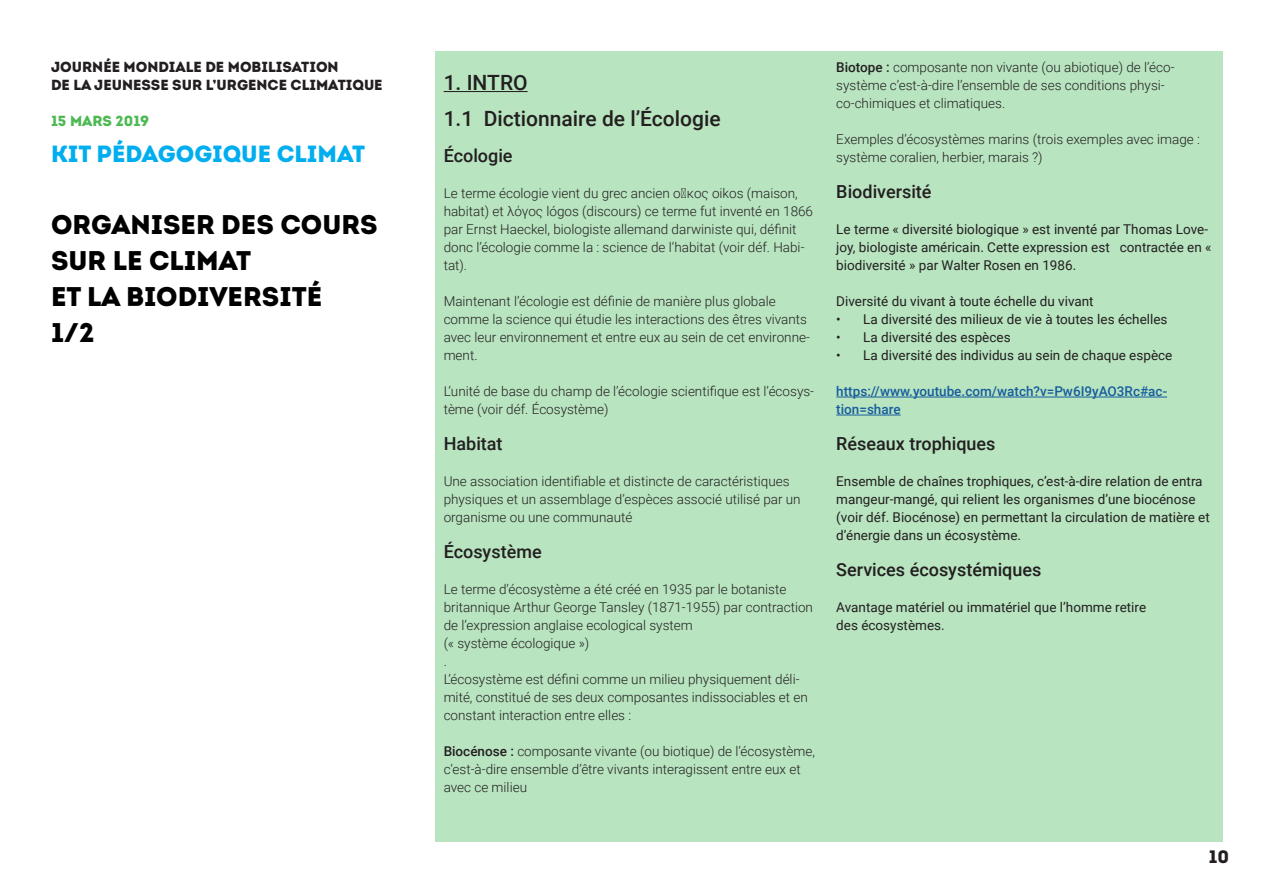
<style>
.page{position:relative;width:1263px;height:893px;background:#fff}
.page>*{position:absolute;margin:0;border:0;box-sizing:border-box;transform-origin:0 0}
.t1{font:27px/36px "Intro Black Caps";color:#000001}
.t2{font:23.4px "Intro Black Caps";color:#00aeef}
.t3{font:500 21px/36px "Roboto";color:#231f20}
.t4{font:500 18px "Roboto";color:#231f20}
.t5{font:18px "Intro Black Caps";color:#231f20}
.t6{font:14.55px/18px "Intro Black Caps";color:#231f20}
.t7{font:14.55px "Intro Black Caps";color:#4db953}
.t8{font:300 13.5px/18px "Roboto";color:#231f20}
.t9{font:13.5px/18px "Roboto";color:#231f20}
.t10{font:500 13.5px/18px "Roboto";color:#175d9e}
.s1{font-weight:500}
</style>
<div class="page">
<div style="left:435px;top:51px;width:787px;height:791px;background:#b8e4c0"></div>
<hr style="left:444px;top:91px;width:84px;height:1px;background:#231f20">
<hr style="left:836px;top:397px;width:331px;height:1px;background:#175d9e">
<hr style="left:836px;top:415px;width:65px;height:1px;background:#175d9e">
<p class="t6" style="left:51px;top:58px;width:333px">JOURNÉE MONDIALE DE MOBILISATION<br>DE LA JEUNESSE SUR L’URGENCE CLIMATIQUE</p>
<p class="t7" style="left:51px;top:111px;width:100px">15 MARS 2019</p>
<h2 class="t2" style="left:51px;top:138px;width:316px">KIT PÉDAGOGIQUE CLIMAT</h2>
<h1 class="t1" style="left:51px;top:206px;width:328px">ORGANISER DES COURS<br>SUR LE CLIMAT<br>ET LA BIODIVERSITÉ<br>1/2</h1>
<h3 class="t3" style="left:444px;top:64px;width:279px">1. INTRO<br>1.1 Dictionnaire de l’Écologie</h3>
<h3 class="t4" style="left:444px;top:143px;width:70px">Écologie</h3>
<p class="t8" style="left:444px;top:184px;width:371px">Le terme écologie vient du grec ancien οἶκος oikos (maison, habitat) et λόγος lógos (discours) ce terme fut inventé en 1866 par Ernst Haeckel, biologiste allemand darwiniste qui, définit donc l’écologie comme la : science de l’habitat (voir déf. Habi&shy;tat).</p>
<p class="t8" style="left:444px;top:292px;width:368px">Maintenant l’écologie est définie de manière plus globale comme la science qui étudie les interactions des êtres vivants avec leur environnement et entre eux au sein de cet environne&shy;ment.</p>
<p class="t8" style="left:444px;top:382px;width:372px">L’unité de base du champ de l’écologie scientifique est l’écosys&shy;tème (voir déf. Écosystème)</p>
<h3 class="t4" style="left:444px;top:431px;width:60px">Habitat</h3>
<p class="t8" style="left:444px;top:472px;width:359px">Une association identifiable et distincte de caractéristiques physiques et un assemblage d’espèces associé utilisé par un organisme ou une communauté</p>
<h3 class="t4" style="left:444px;top:539px;width:99px">Écosystème</h3>
<p class="t8" style="left:444px;top:580px;width:371px">Le terme d’écosystème a été créé en 1935 par le botaniste britannique Arthur George Tansley (1871-1955) par contraction de l’expression anglaise ecological system<br>(« système écologique »)<br>.<br>L’écosystème est défini comme un milieu physiquement déli&shy;mité, constitué de ses deux composantes indissociables et en constant interaction entre elles :</p>
<p class="t8" style="left:444px;top:742px;width:373px"><span class="s1">Biocénose :</span> composante vivante (ou biotique) de l’écosystème, c’est-à-dire ensemble d’être vivants interagissent entre eux et avec ce milieu</p>
<p class="t8" style="left:836px;top:58px;width:340px"><span class="s1">Biotope :</span> composante non vivante (ou abiotique) de l’éco&shy;système c’est-à-dire l’ensemble de ses conditions physi&shy;co-chimiques et climatiques.</p>
<p class="t8" style="left:836px;top:130px;width:365px">Exemples d’écosystèmes marins (trois exemples avec image : système coralien, herbier, marais ?)</p>
<h3 class="t4" style="left:836px;top:179px;width:97px">Biodiversité</h3>
<p class="t9" style="left:836px;top:220px;width:377px">Le terme « diversité biologique » est inventé par Thomas Love&shy;joy, biologiste américain. Cette expression est contractée en « biodiversité » par Walter Rosen en 1986.</p>
<p class="t9" style="left:836px;top:292px;width:259px">Diversité du vivant à toute échelle du vivant</p>
<p class="t9" style="left:836px;top:310px;width:333px">• La diversité des milieux de vie à toutes les échelles</p>
<p class="t9" style="left:836px;top:328px;width:176px">• La diversité des espèces</p>
<p class="t9" style="left:836px;top:346px;width:338px">• La diversité des individus au sein de chaque espèce</p>
<p class="t10" style="left:836px;top:382px;width:332px">https://www.youtube.com/watch?v=Pw6I9yAO3Rc#ac&shy;tion=share</p>
<h3 class="t4" style="left:836px;top:431px;width:161px">Réseaux trophiques</h3>
<p class="t9" style="left:836px;top:472px;width:375px">Ensemble de chaînes trophiques, c’est-à-dire relation de entra mangeur-mangé, qui relient les organismes d’une biocénose (voir déf. Biocénose) en permettant la circulation de matière et d’énergie dans un écosystème.</p>
<h3 class="t4" style="left:836px;top:557px;width:207px">Services écosystémiques</h3>
<p class="t9" style="left:836px;top:598px;width:311px">Avantage matériel ou immatériel que l’homme retire des écosystèmes.</p>
<h3 class="t5" style="left:1209px;top:845px;width:22px">10</h3>
</div>
